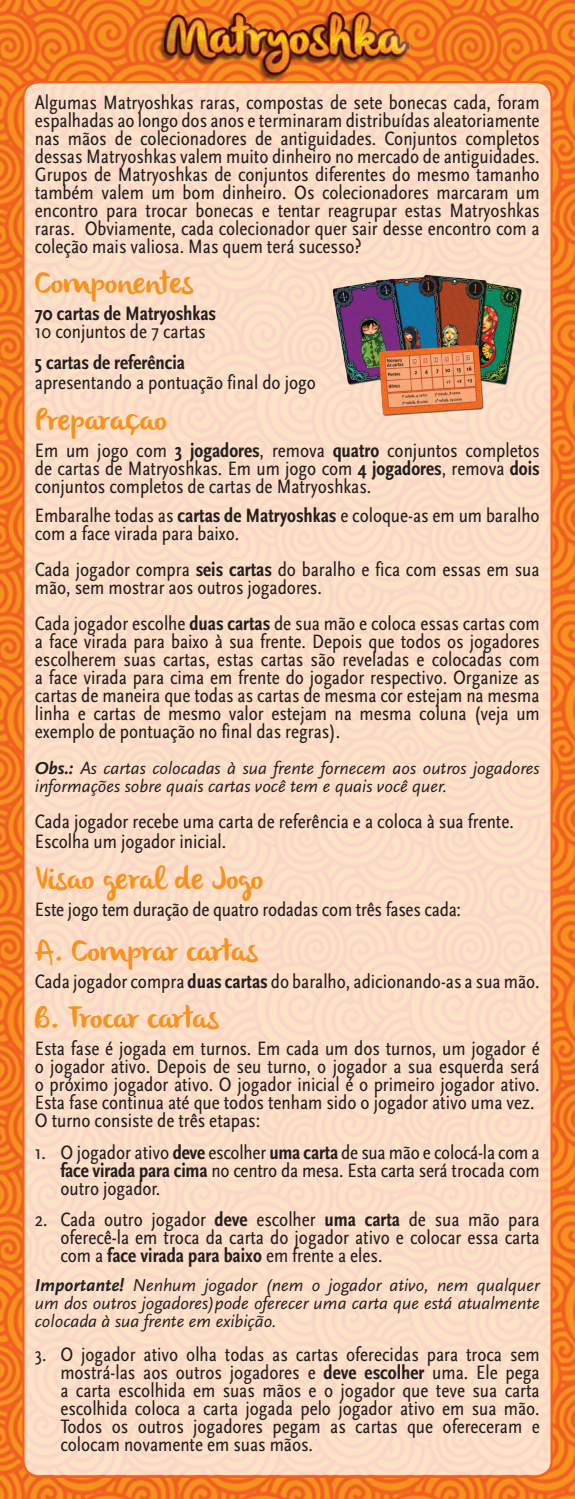
<style>
.page{position:relative;width:575px;height:1499px;background:#fff}
.page>*{position:absolute;margin:0;border:0;box-sizing:border-box;transform-origin:0 0}
.t1{font:31.5px "olivier";color:#f6921f}
.t2{font:condensed 20.25px/18px "Scala Sans";color:#231f20;text-align:justify}
.t3{font:700 condensed 20.25px/18px "Scala Sans";color:#231f20}
.t4{font:italic 18px/18px "Scala Sans";color:#231f20}
.s1{font-weight:400}
.s2{font-weight:700}
</style>
<div class="page">
<img style="left:0;top:0;width:574px;height:1499px">
<img style="left:158px;top:11px;width:250px;height:70px">
<div style="left:23px;top:82px;width:528px;height:1393px;background:#fbdec7;border-radius:16px"></div>
<img style="left:332px;top:266px;width:226px;height:158px">
<p class="t2" style="left:35px;top:94px;width:506px">Algumas Matryoshkas raras, compostas de sete bonecas cada, foram espalhadas ao longo dos anos e terminaram distribuídas aleatoriamente nas mãos de colecionadores de antiguidades. Conjuntos completos dessas Matryoshkas valem muito dinheiro no mercado de antiguidades.<br>Grupos de Matryoshkas de conjuntos diferentes do mesmo tamanho também valem um bom dinheiro. Os colecionadores marcaram um encontro para trocar bonecas e tentar reagrupar estas Matryoshkas raras. Obviamente, cada colecionador quer sair desse encontro com a coleção mais valiosa. Mas quem terá sucesso?</p>
<p class="t1" style="left:35px;top:265px;width:160px">Componentes</p>
<p class="t3" style="left:35px;top:305px;width:182px">70 cartas de Matryoshkas<br><span class="s1">10 conjuntos de 7 cartas</span></p>
<p class="t2" style="left:35px;top:353px;width:282px;line-height:20.2px"><span class="s2">5 cartas de referência<br></span>apresentando a pontuação final do jogo</p>
<p class="t1" style="left:35px;top:402px;width:134px">Preparação</p>
<p class="t2" style="left:35px;top:442px;width:506px">Em um jogo com <span class="s2">3 jogadores</span>, remova <span class="s2">quatro</span> conjuntos completos de cartas de Matryoshkas. Em um jogo com <span class="s2">4 jogadores</span>, remova <span class="s2">dois </span>conjuntos completos de cartas de Matryoshkas.</p>
<p class="t2" style="left:35px;top:507px;width:506px">Embaralhe todas as <span class="s2">cartas de Matryoshkas</span> e coloque-as em um baralho com a face virada para baixo.</p>
<p class="t2" style="left:35px;top:561px;width:505px">Cada jogador compra <span class="s2">seis cartas</span> do baralho e fica com essas em sua mão, sem mostrar aos outros jogadores.</p>
<p class="t2" style="left:35px;top:615px;width:506px">Cada jogador escolhe <span class="s2">duas cartas</span> de sua mão e coloca essas cartas com a face virada para baixo à sua frente. Depois que todos os jogadores escolherem suas cartas, estas cartas são reveladas e colocadas com a face virada para cima em frente do jogador respectivo. Organize as cartas de maneira que todas as cartas de mesma cor estejam na mesma linha e cartas de mesmo valor estejam na mesma coluna (veja um exemplo de pontuação no final das regras).</p>
<p class="t4" style="left:35px;top:760px;width:505px"><span class="s2">Obs.:</span> As cartas colocadas à sua frente fornecem aos outros jogadores informações sobre quais cartas você tem e quais você quer.</p>
<p class="t2" style="left:35px;top:813px;width:480px">Cada jogador recebe uma carta de referência e a coloca à sua frente.</p>
<p class="t2" style="left:35px;top:833px;width:193px">Escolha um jogador inicial.</p>
<p class="t1" style="left:35px;top:861px;width:230px">Visão geral de Jogo</p>
<p class="t2" style="left:35px;top:901px;width:427px">Este jogo tem duração de quatro rodadas com três fases cada:</p>
<p class="t1" style="left:35px;top:933px;width:224px">A. Comprar cartas</p>
<p class="t2" style="left:35px;top:973px;width:506px">Cada jogador compra <span class="s2">duas cartas</span> do baralho, adicionando-as a sua mão.</p>
<p class="t1" style="left:35px;top:1000px;width:185px">B. Trocar cartas</p>
<p class="t2" style="left:35px;top:1040px;width:506px">Esta fase é jogada em turnos. Em cada um dos turnos, um jogador é o jogador ativo. Depois de seu turno, o jogador a sua esquerda será o próximo jogador ativo. O jogador inicial é o primeiro jogador ativo.<br>Esta fase continua até que todos tenham sido o jogador ativo uma vez.</p>
<p class="t2" style="left:35px;top:1112px;width:226px">O turno consiste de três etapas:</p>
<p class="t2" style="left:60px;top:1144px;width:480px;text-indent:-26px">1. O jogador ativo <span class="s2">deve</span> escolher <span class="s2">uma carta</span> de sua mão e colocá-la com a <span class="s2">face virada para cima</span> no centro da mesa. Esta carta será trocada com outro jogador.</p>
<p class="t2" style="left:60px;top:1210px;width:480px;text-indent:-26px">2. Cada outro jogador <span class="s2">deve</span> escolher <span class="s2">uma carta</span> de sua mão para oferecê-la em troca da carta do jogador ativo e colocar essa carta com a <span class="s2">face virada para baixo</span> em frente a eles.</p>
<p class="t4" style="left:35px;top:1276px;width:506px;text-align:justify"><span class="s2">Importante!</span> Nenhum jogador (nem o jogador ativo, nem qualquer um dos outros jogadores)pode oferecer uma carta que está atualmente colocada à sua frente em exibição.</p>
<p class="t2" style="left:60px;top:1345px;width:480px;text-indent:-26px">3. O jogador ativo olha todas as cartas oferecidas para troca sem mostrá-las aos outros jogadores e <span class="s2">deve escolher</span> uma. Ele pega a carta escolhida em suas mãos e o jogador que teve sua carta escolhida coloca a carta jogada pelo jogador ativo em sua mão.<br>Todos os outros jogadores pegam as cartas que ofereceram e colocam novamente em suas mãos.</p>
</div>
